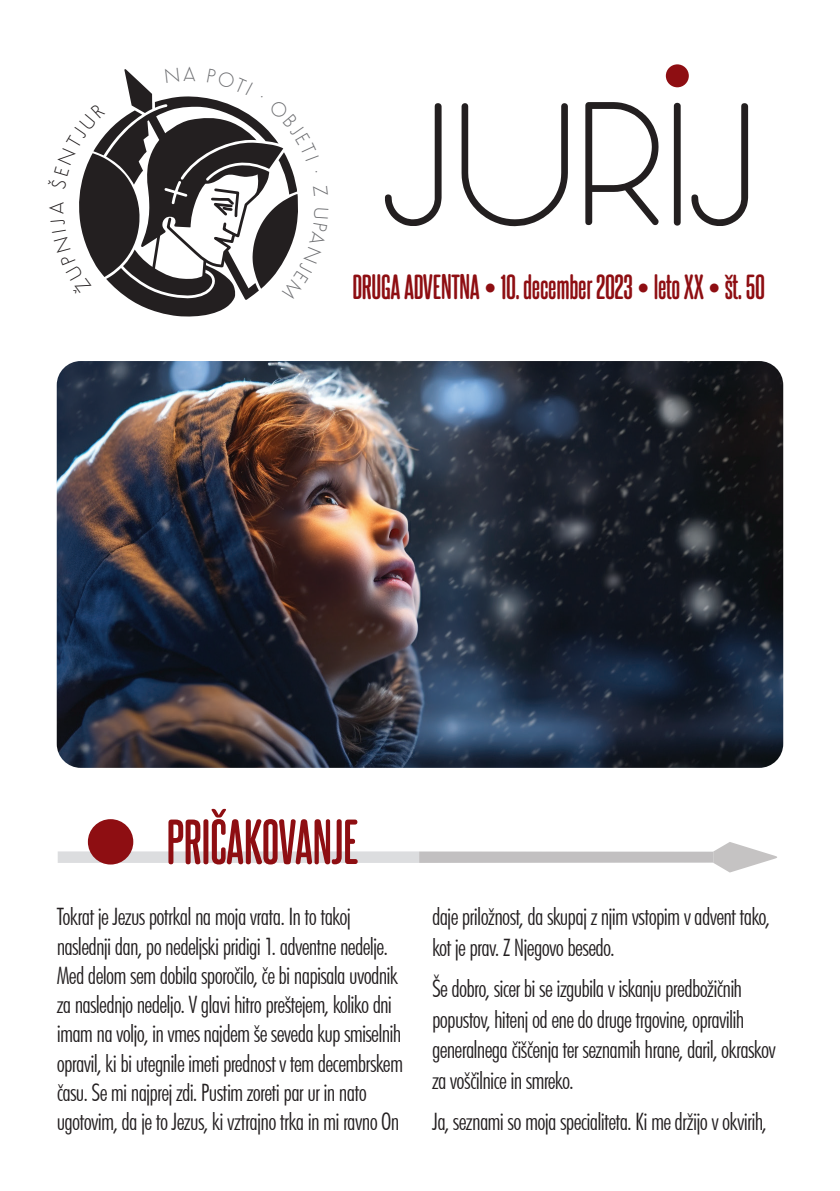
<style>
.page{position:relative;width:840px;height:1191px;background:#fff}
.page>*{position:absolute;margin:0;border:0;box-sizing:border-box;transform-origin:0 0}
.t1{font:180px "Occupied";color:#231f20}
.t2{font:700 54px "Steelfish Rounded Rg";letter-spacing:-.005em;color:#8e0e12}
.t3{font:700 30px "Steelfish Rounded Rg";letter-spacing:-.01em;color:#8e0e12}
.t4{font:300 condensed 24px/29.4px "Futura BT";letter-spacing:-.03em;color:#231f20}
</style>
<div class="page">
<div style="left:665px;top:64px;width:23px;height:23px;background:#8e0e12;border-radius:50%"></div>
<svg style="left:58px;top:842px;width:718px;height:30px"></svg>
<div style="left:93px;top:824px;width:35px;height:35px;background:#8e0e12;border-radius:50%"></div>
<div style="left:88px;top:819px;width:45px;height:45px;border:10px solid #8e0e12;border-radius:50%"></div>
<img style="left:57px;top:361px;width:725px;height:407px">
<svg style="left:79px;top:69px;width:219px;height:248px"></svg>
<h1 class="t1" style="left:380px;top:81px;width:376px">JURIJ</h1>
<p class="t3" style="left:352px;top:265px;width:414px">DRUGA ADVENTNA • 10. december 2023 • leto XX • št. 50</p>
<h2 class="t2" style="left:166px;top:803px;width:193px">PRIČAKOVANJE</h2>
<p class="t4" style="left:57px;top:901px;width:347px">Tokrat je Jezus potrkal na moja vrata. In to takoj naslednji dan, po nedeljski pridigi 1. adventne nedelje.<br>Med delom sem dobila sporočilo, če bi napisala uvodnik za naslednjo nedeljo. V glavi hitro preštejem, koliko dni imam na voljo, in vmes najdem še seveda kup smiselnih opravil, ki bi utegnile imeti prednost v tem decembrskem času. Se mi najprej zdi. Pustim zoreti par ur in nato ugotovim, da je to Jezus, ki vztrajno trka in mi ravno On</p>
<p class="t4" style="left:432px;top:901px;width:339px;line-height:30.4px">daje priložnost, da skupaj z njim vstopim v advent tako, kot je prav. Z Njegovo besedo.</p>
<p class="t4" style="left:432px;top:973px;width:345px;line-height:30.4px">Še dobro, sicer bi se izgubila v iskanju predbožičnih popustov, hitenj od ene do druge trgovine, opravilih generalnega čiščenja ter seznamih hrane, daril, okraskov za voščilnice in smreko.</p>
<p class="t4" style="left:432px;top:1107px;width:336px">Ja, seznami so moja specialiteta. Ki me držijo v okvirih,</p>
</div>
